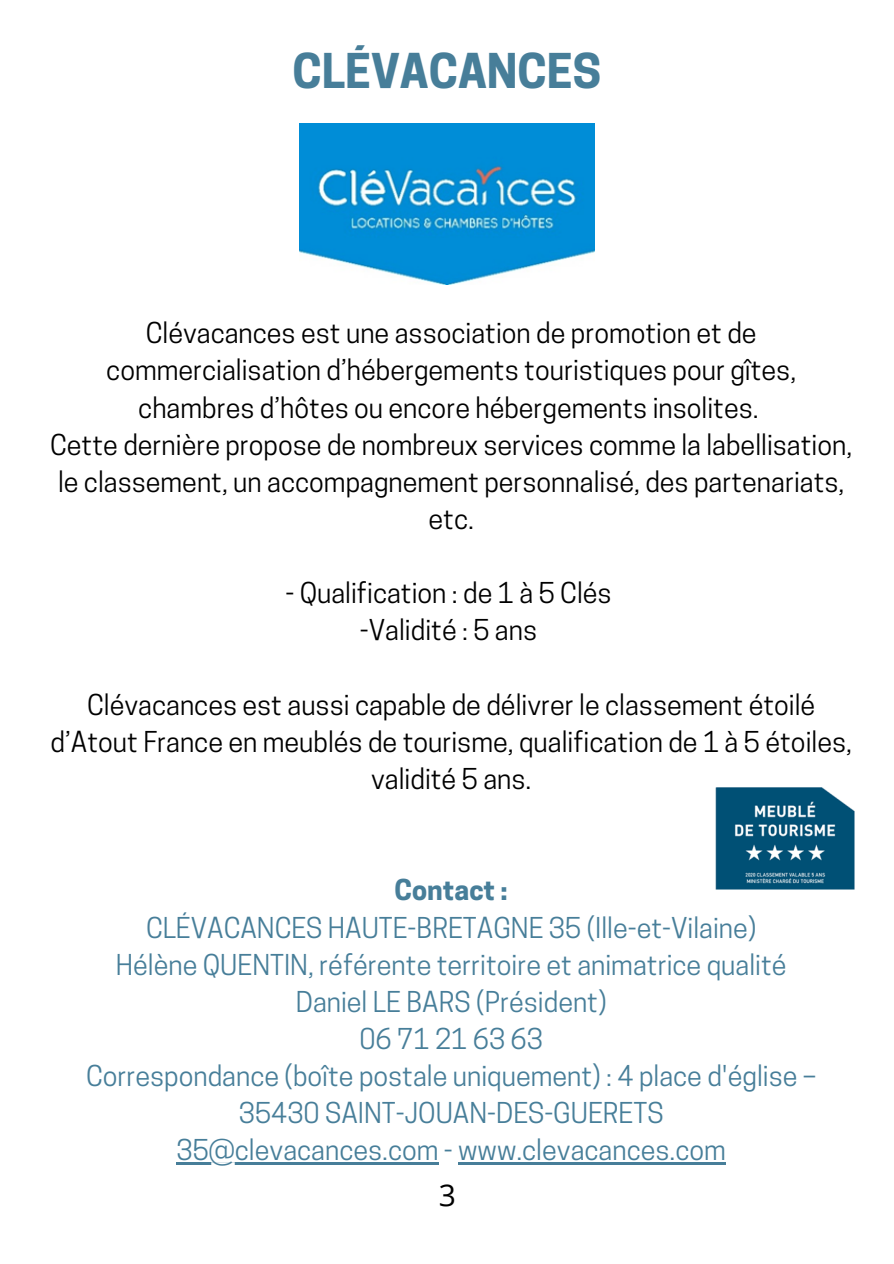
<style>
.page{position:relative;width:894px;height:1264px;background:#fff}
.page>*{position:absolute;margin:0;border:0;box-sizing:border-box;transform-origin:0 0}
.t1{font:700 45px "Cooper Hewitt";color:#477e99}
.t2{font:30px "Open Sans";color:#000}
.t3{font:27px/37.2px "Cooper Hewitt";color:#000;text-align:center}
.t4{font:27px/37.2px "Cooper Hewitt";color:#477e99;text-align:center}
.t5{font:700 27px "Cooper Hewitt";color:#477e99}
</style>
<div class="page">
<hr style="left:176px;top:1162px;width:262px;height:2px;background:#477e99">
<hr style="left:458px;top:1162px;width:267px;height:2px;background:#477e99">
<img style="left:299px;top:123px;width:295px;height:161px">
<img style="left:715px;top:787px;width:139px;height:102px">
<p class="t1" style="left:292px;top:55px;width:310px">CLÉVACANCES</p>
<p class="t3" style="left:106px;top:318px;width:691px">Clévacances est une association de promotion et de commercialisation d’hébergements touristiques pour gîtes, chambres d’hôtes ou encore hébergements insolites.</p>
<p class="t3" style="left:50px;top:429px;width:803px">Cette dernière propose de nombreux services comme la labellisation, le classement, un accompagnement personnalisé, des partenariats, etc.</p>
<p class="t3" style="left:285px;top:578px;width:327px">- Qualification : de 1 à 5 Clés</p>
<p class="t3" style="left:360px;top:615px;width:179px">-Validité : 5 ans</p>
<p class="t3" style="left:50px;top:689px;width:802px">Clévacances est aussi capable de délivrer le classement étoilé d’Atout France en meublés de tourisme, qualification de 1 à 5 étoiles, validité 5 ans.</p>
<p class="t5" style="left:394px;top:880px;width:115px">Contact :</p>
<p class="t4" style="left:146px;top:912px;width:611px">CLÉVACANCES HAUTE-BRETAGNE 35 (Ille-et-Vilaine)</p>
<p class="t4" style="left:116px;top:949px;width:672px">Hélène QUENTIN, référente territoire et animatrice qualité</p>
<p class="t4" style="left:296px;top:986px;width:312px">Daniel LE BARS (Président)</p>
<p class="t4" style="left:359px;top:1023px;width:185px">06 71 21 63 63</p>
<p class="t4" style="left:86px;top:1060px;width:731px">Correspondance (boîte postale uniquement) : 4 place d'église –<br>35430 SAINT-JOUAN-DES-GUERETS</p>
<p class="t4" style="left:176px;top:1135px;width:550px">35@clevacances.com - www.clevacances.com</p>
<h1 class="t2" style="left:438px;top:1173px;width:19px">3</h1>
</div>
